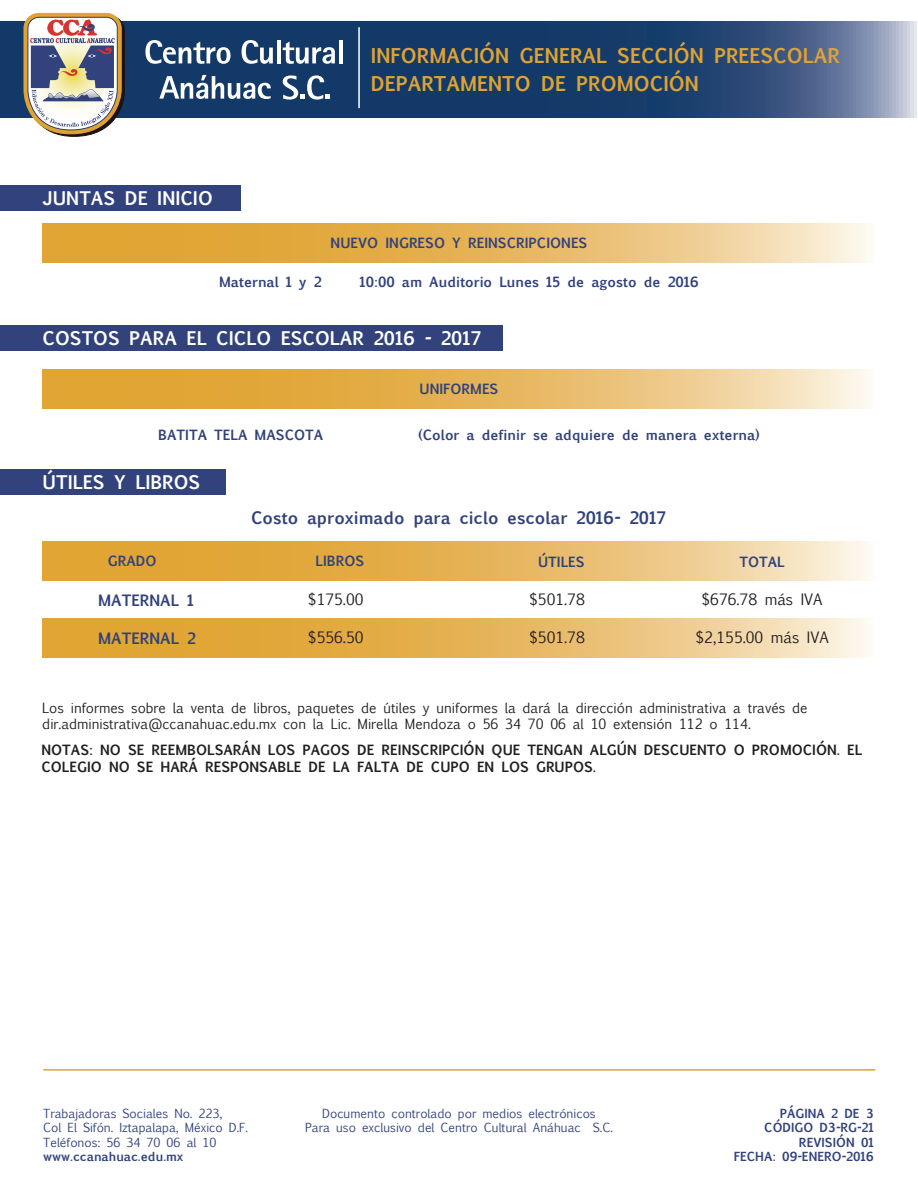
<style>
.page{position:relative;width:918px;height:1188px;background:#fff}
.page>*{position:absolute;margin:0;border:0;box-sizing:border-box;transform-origin:0 0}
.t1{font:700 19.5px/28.5px "Euphemia UCAS";color:#dfa332}
.t2{font:700 18px "Euphemia UCAS";color:#fff}
.t3{font:700 16.5px "Euphemia UCAS";color:#31427c}
.t4{font:15px "Euphemia UCAS";color:#231f20}
.t5{font:700 15px "Euphemia UCAS";color:#31427c}
.t6{font:13.5px/16.2px "Euphemia UCAS";color:#231f20}
.t7{font:700 13.5px "Euphemia UCAS";color:#31427c}
.t8{font:700 13.5px/16.2px "Euphemia UCAS";color:#231f20}
.t9{font:12px/14.4px "Euphemia UCAS";color:#31427c}
.t10{font:700 12px/14.4px "Euphemia UCAS";color:#31427c;text-align:right}
</style>
<div class="page">
<svg style="left:0;top:21px;width:917px;height:97px;background:#294a76"></svg>
<svg style="left:145px;top:40px;width:86px;height:24px"></svg>
<svg style="left:242px;top:40px;width:31px;height:24px"></svg>
<hr style="left:277px;top:40px;width:3px;height:23px;background:#fff">
<svg style="left:283px;top:42px;width:52px;height:22px"></svg>
<hr style="left:339px;top:40px;width:3px;height:23px;background:#fff">
<svg style="left:159px;top:75px;width:112px;height:24px"></svg>
<svg style="left:283px;top:75px;width:47px;height:25px"></svg>
<svg style="left:23px;top:13px;width:102px;height:124px"></svg>
<hr style="left:358px;top:27px;width:2px;height:81px;background:#fff">
<hr style="left:43px;top:1069px;width:832px;height:2px;background:#dfa332">
<div style="left:0;top:185px;width:240px;height:26px;background:#31427c"></div>
<svg style="left:42px;top:370px;width:829px;height:39px;background:#e8ba66"></svg>
<svg style="left:42px;top:542px;width:829px;height:39px;background:#e8ba66"></svg>
<svg style="left:42px;top:619px;width:829px;height:39px;background:#e8ba66"></svg>
<div style="left:0;top:325px;width:503px;height:26px;background:#31427c"></div>
<div style="left:0;top:469px;width:226px;height:26px;background:#31427c"></div>
<svg style="left:43px;top:223px;width:829px;height:39px;background:#e8ba67"></svg>
<h1 class="t1" style="left:371px;top:41px;width:471px">INFORMACIÓN GENERAL SECCIÓN PREESCOLAR<br>DEPARTAMENTO DE PROMOCIÓN</h1>
<h2 class="t2" style="left:43px;top:185px;width:172px">JUNTAS DE INICIO</h2>
<p class="t7" style="left:331px;top:233px;width:258px">NUEVO INGRESO Y REINSCRIPCIONES</p>
<p class="t7" style="left:219px;top:272px;width:104px">Maternal 1 y 2</p>
<p class="t7" style="left:360px;top:272px;width:341px">10:00 am Auditorio Lunes 15 de agosto de 2016</p>
<h2 class="t2" style="left:43px;top:324px;width:441px">COSTOS PARA EL CICLO ESCOLAR 2016 - 2017</h2>
<p class="t7" style="left:420px;top:379px;width:80px">UNIFORMES</p>
<p class="t7" style="left:158px;top:425px;width:167px">BATITA TELA MASCOTA</p>
<p class="t7" style="left:418px;top:425px;width:343px">(Color a definir se adquiere de manera externa)</p>
<h2 class="t2" style="left:43px;top:469px;width:159px">ÚTILES Y LIBROS</h2>
<p class="t3" style="left:251px;top:505px;width:417px">Costo aproximado para ciclo escolar 2016- 2017</p>
<p class="t7" style="left:108px;top:551px;width:50px">GRADO</p>
<p class="t7" style="left:316px;top:551px;width:50px">LIBROS</p>
<p class="t7" style="left:538px;top:552px;width:48px">ÚTILES</p>
<p class="t7" style="left:739px;top:552px;width:47px">TOTAL</p>
<p class="t5" style="left:98px;top:589px;width:97px">MATERNAL 1</p>
<p class="t4" style="left:308px;top:588px;width:57px">$175.00</p>
<p class="t4" style="left:529px;top:588px;width:57px">$501.78</p>
<p class="t4" style="left:702px;top:588px;width:122px">$676.78 más IVA</p>
<p class="t5" style="left:98px;top:627px;width:99px">MATERNAL 2</p>
<p class="t4" style="left:308px;top:626px;width:57px">$556.50</p>
<p class="t4" style="left:529px;top:626px;width:57px">$501.78</p>
<p class="t4" style="left:695px;top:626px;width:135px">$2,155.00 más IVA</p>
<p class="t6" style="left:42px;top:700px;width:767px">Los informes sobre la venta de libros, paquetes de útiles y uniformes la dará la dirección administrativa a través de dir.administrativa@ccanahuac.edu.mx con la Lic. Mirella Mendoza o 56 34 70 06 al 10 extensión 112 o 114.</p>
<p class="t8" style="left:41px;top:742px;width:822px">NOTAS: NO SE REEMBOLSARÁN LOS PAGOS DE REINSCRIPCIÓN QUE TENGAN ALGÚN DESCUENTO O PROMOCIÓN. EL<br>COLEGIO NO SE HARÁ RESPONSABLE DE LA FALTA DE CUPO EN LOS GRUPOS.</p>
<p class="t9" style="left:43px;top:1106px;width:206px">Trabajadoras Sociales No. 223,<br>Col El Sifón. Iztapalapa, México D.F.<br>Teléfonos: 56 34 70 06 al 10</p>
<p class="t10" style="left:43px;top:1149px;width:142px">www.ccanahuac.edu.mx</p>
<p class="t9" style="left:305px;top:1106px;width:309px;text-align:center">Documento controlado por medios electrónicos<br>Para uso exclusivo del Centro Cultural Anáhuac S.C.</p>
<p class="t10" style="left:734px;top:1106px;width:142px">PÁGINA 2 DE 3<br>CÓDIGO D3-RG-21<br>REVISIÓN 01<br>FECHA: 09-ENERO-2016</p>
</div>
